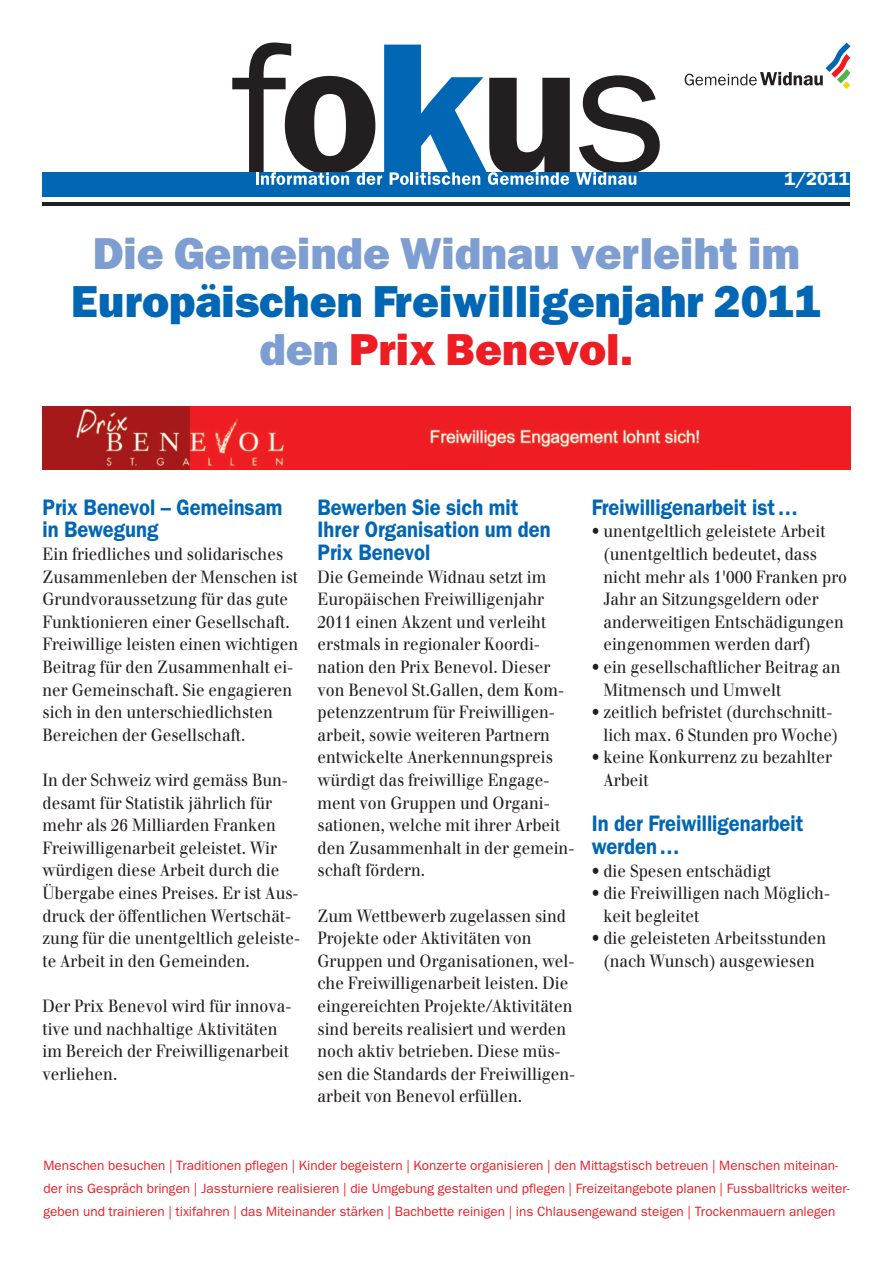
<style>
.page{position:relative;width:893px;height:1263px;background:#fff}
.page>*{position:absolute;margin:0;border:0;box-sizing:border-box;transform-origin:0 0}
.t1{font:800 45px/48px "Franklin Gothic";color:#0166b3;text-align:center}
.t2{font:800 45px "Franklin Gothic";color:#7e9ed2}
.t3{font:600 22.5px/22.6px "Franklin Gothic";color:#0166b3;scale:.9 1}
.t4{font:600 18px "Franklin Gothic";color:#fff}
.t5{font:17.25px/22.6px "Walbaum";color:#231f20;scale:.9 1}
.t6{font:13.5px/22.6px "Franklin Gothic";color:#ee1d23}
.s1{color:#7e9ed2}
.s2{color:#ee1d23}
</style>
<div class="page">
<svg style="left:685px;top:43px;width:165px;height:46px"></svg>
<div style="left:43px;top:172px;width:807px;height:25px;background:#0166b3"></div>
<hr style="left:43px;top:202px;width:807px;height:4px;background:#231f20">
<svg style="left:232px;top:42px;width:338px;height:143px"></svg>
<svg style="left:576px;top:75px;width:84px;height:110px"></svg>
<img style="left:43px;top:406px;width:807px;height:64px">
<p class="t4" style="left:785px;top:168px;width:66px">1/2011</p>
<h1 class="t2" style="left:93px;top:227px;width:709px">Die Gemeinde Widnau verleiht im</h1>
<h1 class="t1" style="left:71px;top:277px;width:752px">Europäischen Freiwilligenjahr 2011 <span class="s1">den</span> <span class="s2">Prix Benevol.</span></h1>
<h2 class="t3" style="left:43px;top:496px;width:268px">Prix Benevol – Gemeinsam in Bewegung</h2>
<p class="t5" style="left:43px;top:543px;width:286px">Ein friedliches und solidarisches Zusammenleben der Menschen ist Grundvoraussetzung für das gute Funktionieren einer Gesellschaft.<br>Freiwillige leisten einen wichtigen Beitrag für den Zusammenhalt ei&shy;ner Gemeinschaft. Sie engagieren sich in den unterschiedlichsten Bereichen der Gesellschaft.</p>
<p class="t5" style="left:43px;top:769px;width:288px">In der Schweiz wird gemäss Bun&shy;desamt für Statistik jährlich für mehr als 26 Milliarden Franken Freiwilligenarbeit geleistet. Wir würdigen diese Arbeit durch die Übergabe eines Preises. Er ist Aus&shy;druck der öffentlichen Wertschät&shy;zung für die unentgeltlich geleiste&shy;te Arbeit in den Gemeinden.</p>
<p class="t5" style="left:43px;top:995px;width:278px">Der Prix Benevol wird für innova&shy;tive und nachhaltige Aktivitäten im Bereich der Freiwilligenarbeit verliehen.</p>
<h2 class="t3" style="left:317px;top:496px;width:260px">Bewerben Sie sich mit<br>Ihrer Organisation um den<br>Prix Benevol</h2>
<p class="t5" style="left:317px;top:565px;width:287px">Die Gemeinde Widnau setzt im<br>Europäischen Freiwilligenjahr<br>2011 einen Akzent und verleiht erstmals in regionaler Koordi&shy;nation den Prix Benevol. Dieser von Benevol St.Gallen, dem Kom&shy;petenzzentrum für Freiwilligen&shy;arbeit, sowie weiteren Partnern entwickelte Anerkennungspreis würdigt das freiwillige Engage&shy;ment von Gruppen und Organi&shy;sationen, welche mit ihrer Arbeit den Zusammenhalt in der gemein&shy;schaft fördern.</p>
<p class="t5" style="left:317px;top:904px;width:288px">Zum Wettbewerb zugelassen sind Projekte oder Aktivitäten von Gruppen und Organisationen, wel&shy;che Freiwilligenarbeit leisten. Die eingereichten Projekte/Aktivitäten sind bereits realisiert und werden noch aktiv betrieben. Diese müs&shy;sen die Standards der Freiwilligen&shy;arbeit von Benevol erfüllen.</p>
<h2 class="t3" style="left:592px;top:496px;width:231px">Freiwilligenarbeit ist…</h2>
<p class="t5" style="left:603px;top:520px;width:272px;text-indent:-12px">• unentgeltlich geleistete Arbeit (unentgeltlich bedeutet, dass nicht mehr als 1'000 Franken pro<br>Jahr an Sitzungsgeldern oder anderweitigen Entschädigungen eingenommen werden darf)</p>
<p class="t5" style="left:603px;top:656px;width:265px;text-indent:-12px">• ein gesellschaftlicher Beitrag an<br>Mitmensch und Umwelt</p>
<p class="t5" style="left:603px;top:701px;width:262px;text-indent:-12px">• zeitlich befristet (durchschnitt&shy;lich max. 6 Stunden pro Woche)</p>
<p class="t5" style="left:603px;top:746px;width:255px;text-indent:-12px">• keine Konkurrenz zu bezahlter<br>Arbeit</p>
<h2 class="t3" style="left:592px;top:812px;width:237px">In der Freiwilligenarbeit werden…</h2>
<p class="t5" style="left:592px;top:859px;width:201px">• die Spesen entschädigt</p>
<p class="t5" style="left:603px;top:882px;width:253px;text-indent:-12px">• die Freiwilligen nach Möglich&shy;keit begleitet</p>
<p class="t5" style="left:592px;top:927px;width:262px;text-align:center">• die geleisteten Arbeitsstunden (nach Wunsch) ausgewiesen</p>
<p class="t6" style="left:44px;top:1154px;width:808px">Menschen besuchen | Traditionen pflegen | Kinder begeistern | Konzerte organisieren | den Mittagstisch betreuen | Menschen miteinan&shy;der ins Gespräch bringen | Jassturniere realisieren | die Umgebung gestalten und pflegen | Freizeitangebote planen | Fussballtricks weiter&shy;geben und trainieren | tixifahren | das Miteinander stärken | Bachbette reinigen | ins Chlausengewand steigen | Trockenmauern anlegen</p>
</div>
